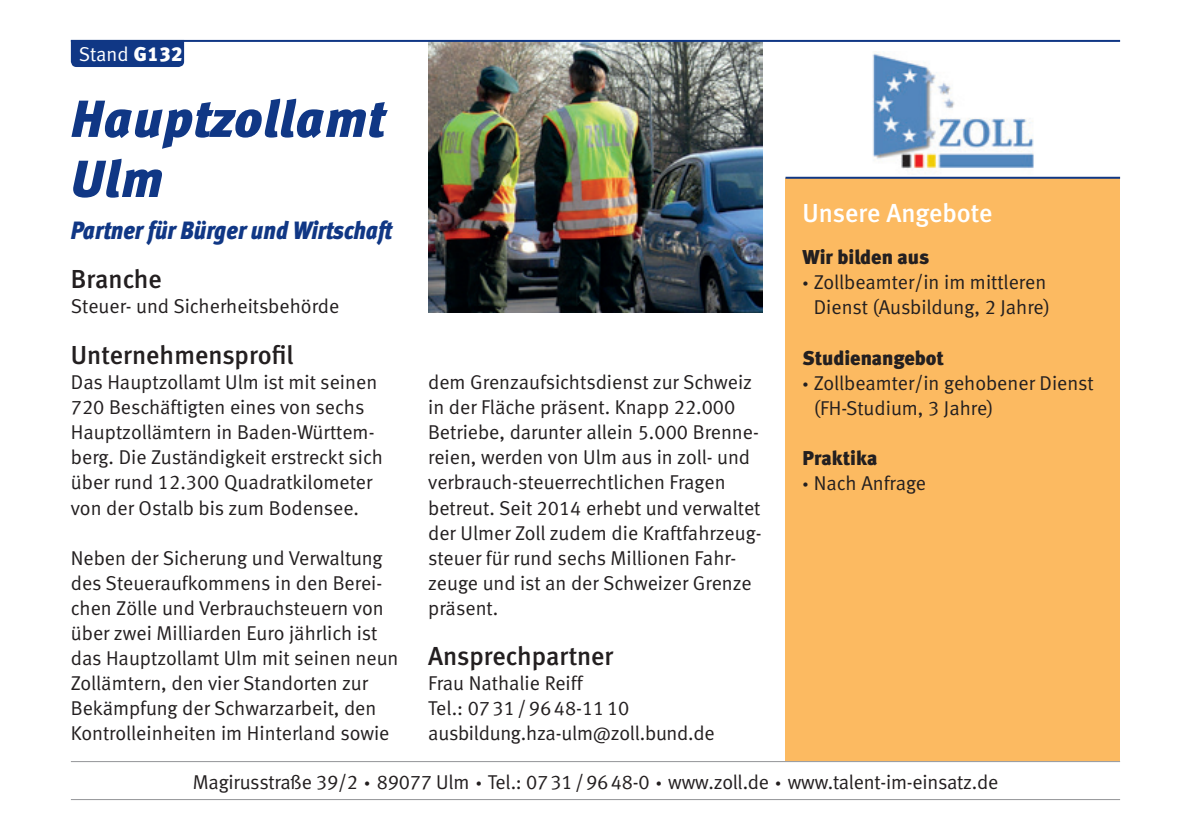
<style>
.page{position:relative;width:1191px;height:840px;background:#fff}
.page>*{position:absolute;margin:0;border:0;box-sizing:border-box;transform-origin:0 0}
.t1{font:italic 52px/60px "Meta Black LF";letter-spacing:.02em;color:#103785}
.t2{font:26px "Meta Medium LF";color:#231f20}
.t3{font:26px "Meta Medium LF";letter-spacing:-.005em;color:#fff}
.t4{font:italic 25px "Meta Black LF";color:#103785;scale:.89 1}
.t5{font:20px/25px "Meta Normal LF";color:#231f20}
.t6{font:20px "Meta Black LF";color:#231f20}
.t7{font:20px "Meta Normal LF";color:#fff}
.s1{font-family:"Meta Black LF"}
</style>
<div class="page">
<div style="left:785px;top:179px;width:335px;height:581px;background:#fcba61"></div>
<img style="left:428px;top:42px;width:335px;height:271px">
<div style="left:71px;top:42px;width:113px;height:25px;background:#103785"></div>
<hr style="left:71px;top:40px;width:1049px;height:2px;background:#103785">
<hr style="left:71px;top:760px;width:1049px;height:1px;background:#939598">
<hr style="left:71px;top:798px;width:1049px;height:1px;background:#939598">
<hr style="left:785px;top:177px;width:335px;height:2px;background:#103785">
<img style="left:872px;top:52px;width:162px;height:120px">
<p class="t7" style="left:79px;top:42px;width:105px">Stand <span class="s1">G132</span></p>
<h1 class="t1" style="left:71px;top:88px;width:315px">Hauptzollamt<br>Ulm</h1>
<p class="t4" style="left:71px;top:215px;width:362px">Partner für Bürger und Wirtschaft</p>
<h2 class="t2" style="left:71px;top:264px;width:93px">Branche</h2>
<p class="t5" style="left:71px;top:293px;width:270px">Steuer- und Sicherheitsbehörde</p>
<h2 class="t2" style="left:71px;top:340px;width:224px">Unternehmensprofil</h2>
<p class="t5" style="left:71px;top:369px;width:313px">Das Hauptzollamt Ulm ist mit seinen 720 Beschäftigten eines von sechs Hauptzollämtern in Baden-Württem&shy;berg. Die Zuständigkeit erstreckt sich über rund 12.300 Quadratkilometer von der Ostalb bis zum Bodensee.</p>
<p class="t5" style="left:71px;top:544px;width:329px">Neben der Sicherung und Verwaltung des Steueraufkommens in den Berei&shy;chen Zölle und Verbrauchsteuern von über zwei Milliarden Euro jährlich ist das Hauptzollamt Ulm mit seinen neun Zollämtern, den vier Standorten zur Bekämpfung der Schwarzarbeit, den Kontrolleinheiten im Hinterland sowie</p>
<p class="t5" style="left:428px;top:369px;width:335px">dem Grenzaufsichtsdienst zur Schweiz in der Fläche präsent. Knapp 22.000<br>Betriebe, darunter allein 5.000 Brenne&shy;reien, werden von Ulm aus in zoll- und verbrauch-steuerrechtlichen Fragen betreut. Seit 2014 erhebt und verwaltet der Ulmer Zoll zudem die Kraftfahrzeug&shy;steuer für rund sechs Millionen Fahr&shy;zeuge und ist an der Schweizer Grenze präsent.</p>
<h2 class="t2" style="left:428px;top:640px;width:187px">Ansprechpartner</h2>
<p class="t5" style="left:428px;top:669px;width:288px">Frau Nathalie Reiff<br>Tel.: 0731/9648-1110 ausbildung.hza-ulm@zoll.bund.de</p>
<h2 class="t3" style="left:802px;top:197px;width:192px">Unsere Angebote</h2>
<p class="t6" style="left:802px;top:245px;width:128px">Wir bilden aus</p>
<p class="t5" style="left:802px;top:269px;width:249px;text-align:center"><span class="s1">·</span> Zollbeamter/in im mittleren<br>Dienst (Ausbildung, 2 Jahre)</p>
<p class="t6" style="left:802px;top:345px;width:143px">Studienangebot</p>
<p class="t5" style="left:814px;top:369px;width:281px;text-indent:-11px"><span class="s1">·</span> Zollbeamter/in gehobener Dienst (FH-Studium, 3 Jahre)</p>
<p class="t6" style="left:802px;top:445px;width:76px">Praktika</p>
<p class="t5" style="left:802px;top:469px;width:125px"><span class="s1">·</span> Nach Anfrage</p>
<p class="t5" style="left:193px;top:768px;width:807px">Magirusstraße 39/2 <span class="s1">·</span> 89077 Ulm <span class="s1">·</span> Tel.: 0731/9648-0 <span class="s1">·</span> www.zoll.de <span class="s1">·</span> www.talent-im-einsatz.de</p>
</div>
